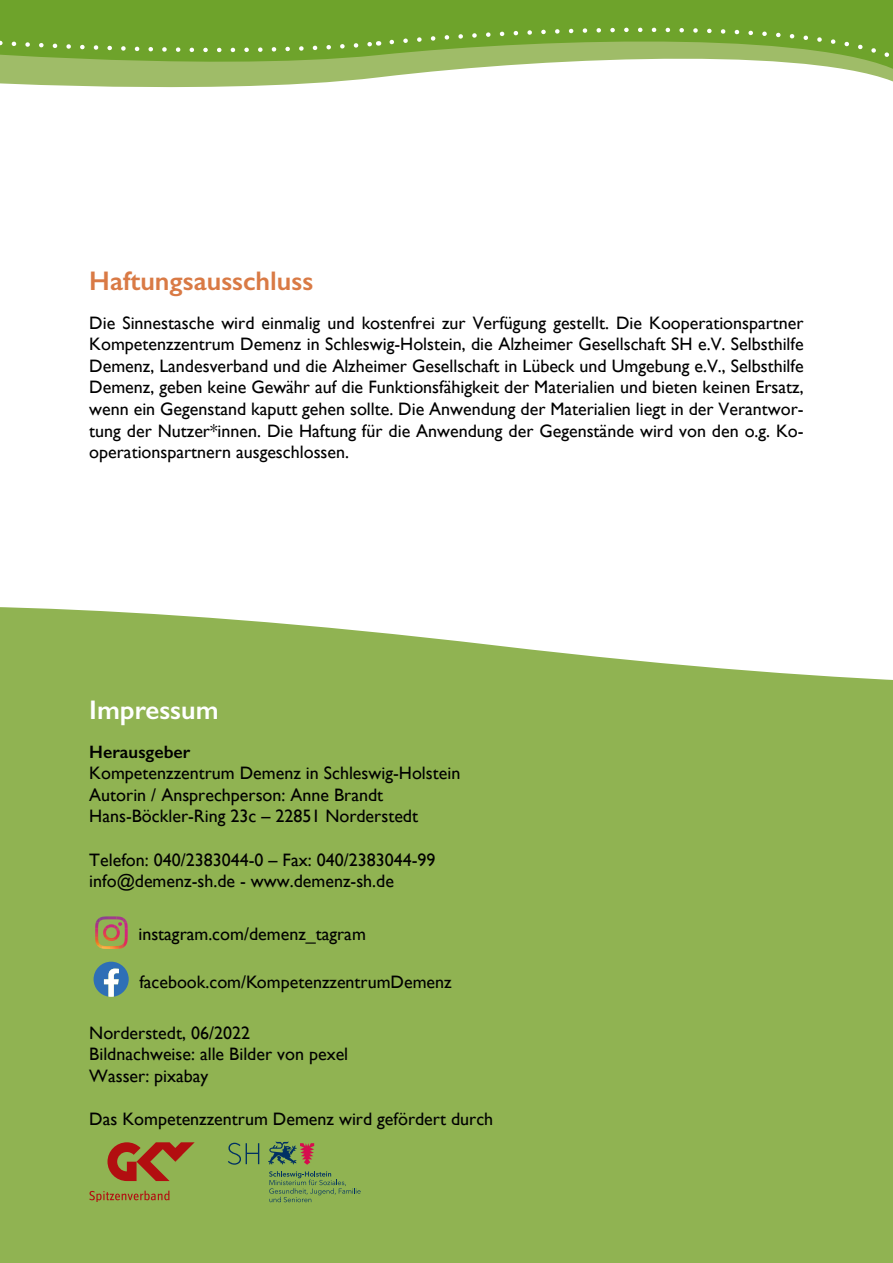
<style>
.page{position:relative;width:893px;height:1263px;background:#fff}
.page>*{position:absolute;margin:0;border:0;box-sizing:border-box;transform-origin:0 0}
.t1{font:600 27px "Gill Sans";color:#d97a45}
.t2{font:600 27px "Gill Sans";color:#fff}
.t3{font:18px/21.6px "Gill Sans";color:#000}
.t4{font:600 18px "Gill Sans";color:#000}
</style>
<div class="page">
<div style="left:0;top:607px;width:893px;height:656px;background:#90b352"></div>
<svg style="left:94px;top:962px;width:35px;height:35px"></svg>
<svg style="left:95px;top:916px;width:33px;height:33px"></svg>
<svg style="left:0;top:0;width:893px;height:88px;fill:#6ea32b"></svg>
<svg style="left:387px;top:21px;width:506px;height:46px;background:#8eb556"></svg>
<svg style="left:0;top:33px;width:379px;height:26px;background:#75a736"></svg>
<svg style="left:89px;top:1142px;width:106px;height:59px;background:#99833e"></svg>
<svg style="left:228px;top:1142px;width:31px;height:23px"></svg>
<svg style="left:268px;top:1141px;width:46px;height:24px"></svg>
<svg style="left:269px;top:1171px;width:92px;height:31px;background:#7da253"></svg>
<h1 class="t1" style="left:89px;top:264px;width:226px">Haftungsausschluss</h1>
<p class="t3" style="left:89px;top:311px;width:716px;text-align:justify">Die Sinnestasche wird einmalig und kostenfrei zur Verfügung gestellt. Die Kooperationspartner Kompetenzzentrum Demenz in Schleswig-Holstein, die Alzheimer Gesellschaft SH e.V. Selbsthilfe Demenz, Landesverband und die Alzheimer Gesellschaft in Lübeck und Umgebung e.V., Selbsthilfe Demenz, geben keine Gewähr auf die Funktionsfähigkeit der Materialien und bieten keinen Ersatz, wenn ein Gegenstand kaputt gehen sollte. Die Anwendung der Materialien liegt in der Verantwor&shy;tung der Nutzer*innen. Die Haftung für die Anwendung der Gegenstände wird von den o.g. Ko&shy;operationspartnern ausgeschlossen.</p>
<h1 class="t2" style="left:89px;top:693px;width:131px">Impressum</h1>
<p class="t4" style="left:89px;top:741px;width:103px">Herausgeber</p>
<p class="t3" style="left:89px;top:762px;width:373px">Kompetenzzentrum Demenz in Schleswig-Holstein<br>Autorin / Ansprechperson: Anne Brandt<br>Hans-Böckler-Ring 23c – 22851 Norderstedt</p>
<p class="t3" style="left:89px;top:849px;width:348px">Telefon: 040/2383044-0 – Fax: 040/2383044-99 info@demenz-sh.de - www.demenz-sh.de</p>
<p class="t3" style="left:138px;top:922px;width:229px">instagram.com/demenz_tagram</p>
<p class="t3" style="left:139px;top:970px;width:314px">facebook.com/KompetenzzentrumDemenz</p>
<p class="t3" style="left:89px;top:1021px;width:260px">Norderstedt, 06/2022<br>Bildnachweise: alle Bilder von pexel<br>Wasser: pixabay</p>
<p class="t3" style="left:89px;top:1108px;width:405px">Das Kompetenzzentrum Demenz wird gefördert durch</p>
</div>
